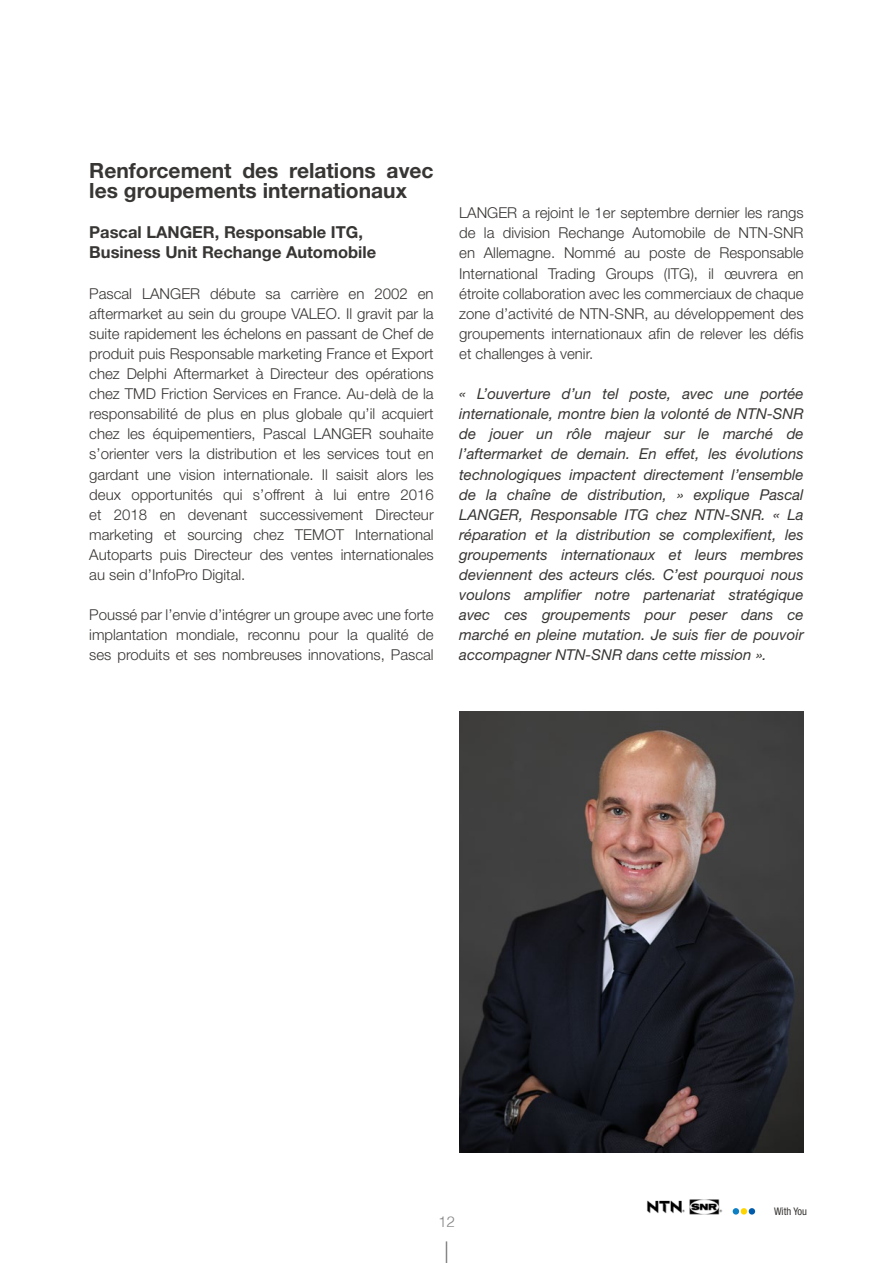
<style>
.page{position:relative;width:893px;height:1263px;background:#fff}
.page>*{position:absolute;margin:0;border:0;box-sizing:border-box;transform-origin:0 0}
.t1{font:700 21px/20.1px "Helvetica Neue";color:#383634}
.t2{font:700 16.5px/20.1px "Helvetica Neue LT Std";color:#383634}
.t3{font:300 15px/20.1px "Helvetica Neue";color:#383634;text-align:justify}
.t4{font:italic 15px/20.1px "Helvetica Neue LT Std";color:#383634;text-align:justify}
.t5{font:300 15px "Helvetica";color:#878787}
.t6{font:condensed 10.5px "Helvetica Neue";color:#383634}
</style>
<div class="page">
<svg style="left:446px;top:1241px;width:1px;height:22px"></svg>
<svg style="left:733px;top:1208px;width:22px;height:6px"></svg>
<img style="left:647px;top:1199px;width:75px;height:16px">
<img style="left:459px;top:711px;width:345px;height:441px">
<h1 class="t1" style="left:89px;top:160px;width:346px">Renforcement des relations avec les groupements internationaux</h1>
<p class="t2" style="left:89px;top:222px;width:288px">Pascal LANGER, Responsable ITG,<br>Business Unit Rechange Automobile</p>
<p class="t3" style="left:89px;top:283px;width:346px">Pascal LANGER débute sa carrière en 2002 en aftermarket au sein du groupe VALEO. Il gravit par la suite rapidement les échelons en passant de Chef de produit puis Responsable marketing France et Export chez Delphi Aftermarket à Directeur des opérations chez TMD Friction Services en France. Au-delà de la responsabilité de plus en plus globale qu’il acquiert chez les équipementiers, Pascal LANGER souhaite s’orienter vers la distribution et les services tout en gardant une vision internationale. Il saisit alors les deux opportunités qui s’offrent à lui entre 2016 et 2018 en devenant successivement Directeur marketing et sourcing chez TEMOT International Autoparts puis Directeur des ventes internationales au sein d’InfoPro Digital.</p>
<p class="t3" style="left:89px;top:604px;width:346px">Poussé par l’envie d’intégrer un groupe avec une forte implantation mondiale, reconnu pour la qualité de ses produits et ses nombreuses innovations, Pascal</p>
<p class="t3" style="left:459px;top:202px;width:346px">LANGER a rejoint le 1er septembre dernier les rangs de la division Rechange Automobile de NTN-SNR en Allemagne. Nommé au poste de Responsable International Trading Groups (ITG), il œuvrera en étroite collaboration avec les commerciaux de chaque zone d’activité de NTN-SNR, au développement des groupements internationaux afin de relever les défis et challenges à venir.</p>
<p class="t4" style="left:459px;top:383px;width:346px">« L’ouverture d’un tel poste, avec une portée internationale, montre bien la volonté de NTN-SNR de jouer un rôle majeur sur le marché de l’aftermarket de demain. En effet, les évolutions technologiques impactent directement l’ensemble de la chaîne de distribution, » explique Pascal LANGER, Responsable ITG chez NTN-SNR. « La réparation et la distribution se complexifient, les groupements internationaux et leurs membres deviennent des acteurs clés. C’est pourquoi nous voulons amplifier notre partenariat stratégique avec ces groupements pour peser dans ce marché en pleine mutation. Je suis fier de pouvoir accompagner NTN-SNR dans cette mission ».</p>
<p class="t5" style="left:438px;top:1208px;width:18px">12</p>
<p class="t6" style="left:774px;top:1205px;width:35px">With You</p>
</div>
